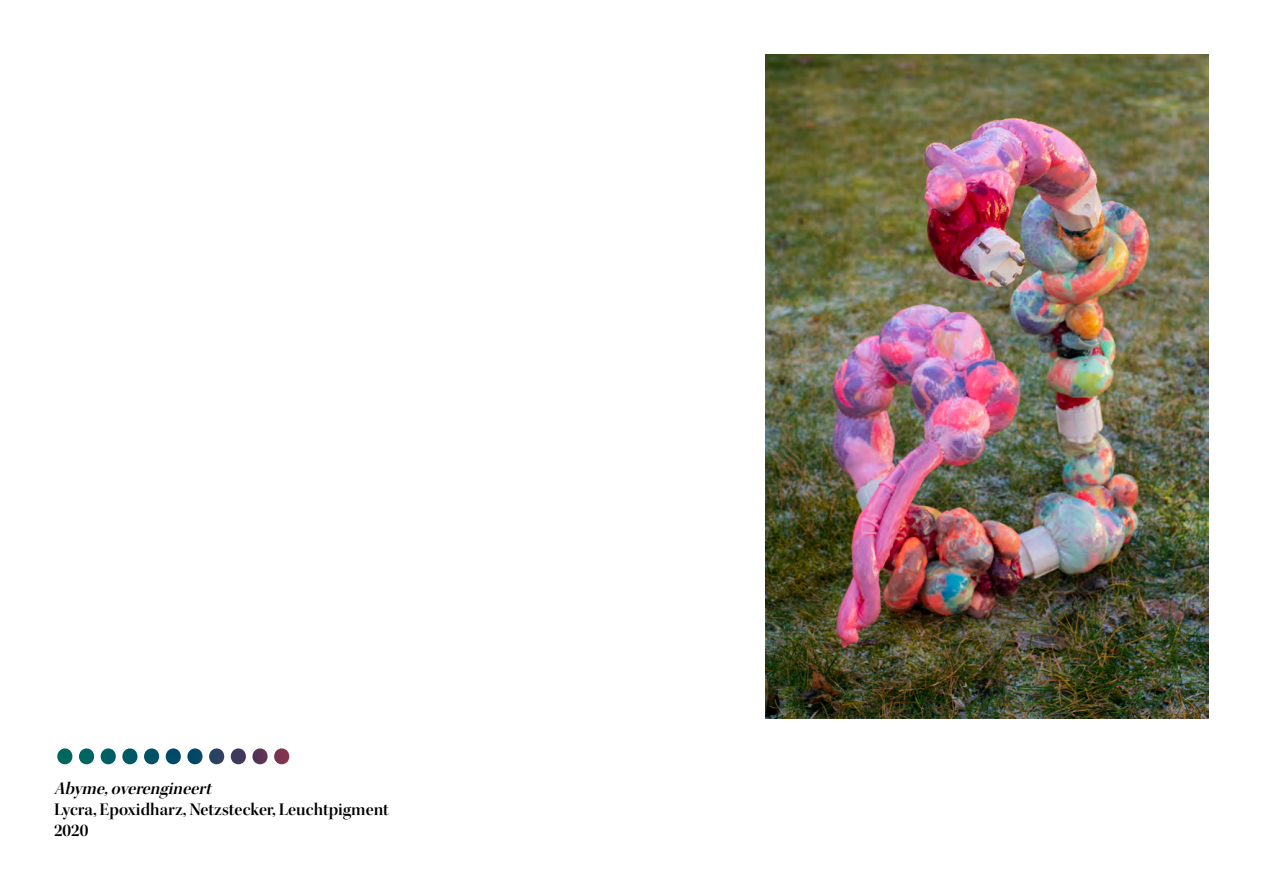
<style>
.page{position:relative;width:1263px;height:893px;background:#fff}
.page>*{position:absolute;margin:0;border:0;box-sizing:border-box;transform-origin:0 0}
.t1{font:78px "Kepler Std Semibold Disp";color:#fff}
.t2{font:18px/21px "Kepler Std Semibold Disp";color:#000}
.t3{font:italic 18px "Kepler Std Semibold Disp";color:#000}
</style>
<div class="page">
<img style="left:765px;top:54px;width:444px;height:665px">
<h1 class="t1" style="left:54px;top:704px;width:240px">•••••••••••</h1>
<p class="t3" style="left:54px;top:778px;width:163px">Abyme,overengineert</p>
<p class="t2" style="left:54px;top:799px;width:336px">Lycra, Epoxidharz, Netzstecker, Leuchtpigment<br>2020</p>
</div>
